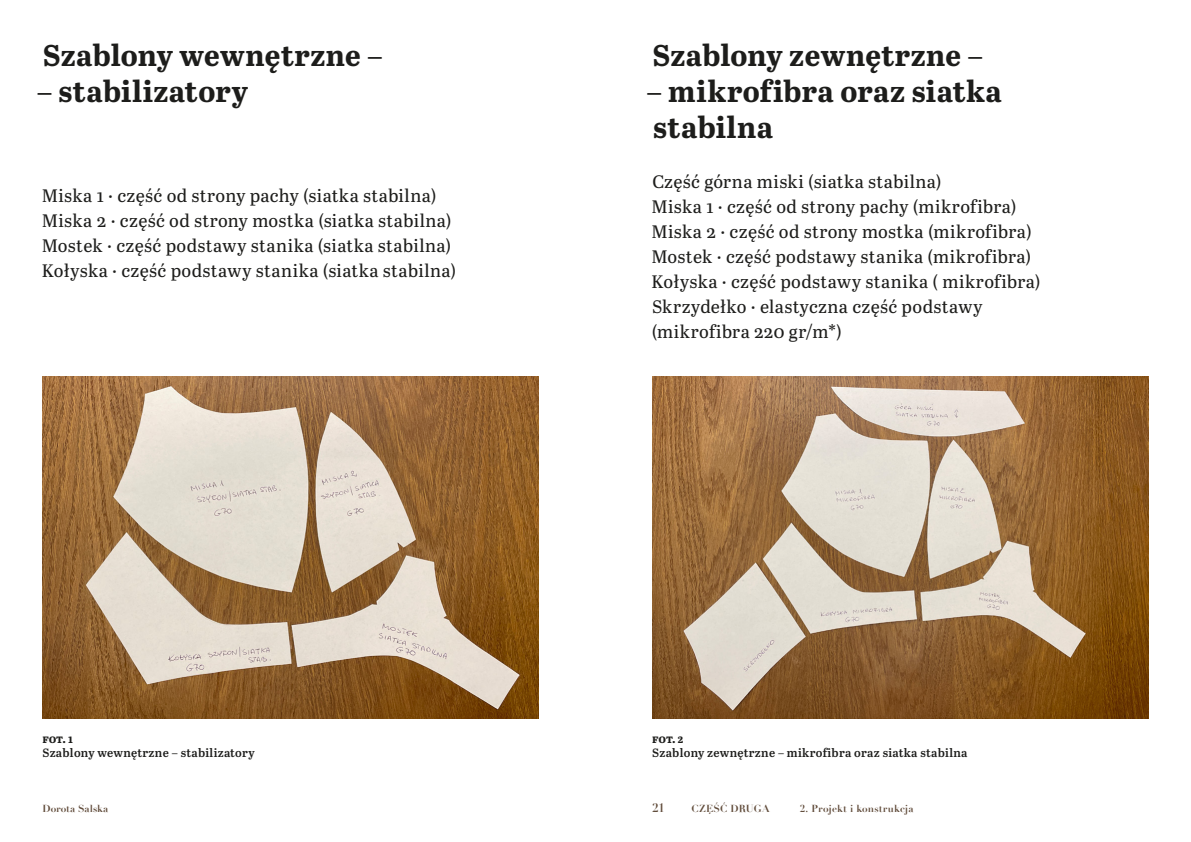
<style>
.page{position:relative;width:1191px;height:842px;background:#fff}
.page>*{position:absolute;margin:0;border:0;box-sizing:border-box;transform-origin:0 0}
.t1{font:700 30px/36px "Abril Text";letter-spacing:.01em;color:#1d1d1b}
.t2{font:18px/25px "Abril Text";letter-spacing:.02em;color:#1d1d1b}
.t3{font:600 12px "Abril Text";letter-spacing:.025em;color:#1d1d1b}
.t4{font:700 12px "Abril Text";color:#1d1d1b}
.t5{font:700 12px "Didot";color:#614c3b}
.t6{font:700 10px "Didot";letter-spacing:.01em;color:#614c3b}
</style>
<div class="page">
<img style="left:43px;top:377px;width:496px;height:342px">
<img style="left:652px;top:377px;width:496px;height:341px">
<h1 class="t1" style="left:43px;top:36px;width:341px">Szablony wewnętrzne –</h1>
<h1 class="t1" style="left:37px;top:72px;width:212px">– stabilizatory</h1>
<p class="t2" style="left:42px;top:182px;width:416px">Miska 1 · część od strony pachy (siatka stabilna)<br>Miska 2 · część od strony mostka (siatka stabilna)<br>Mostek · część podstawy stanika (siatka stabilna)<br>Kołyska · część podstawy stanika (siatka stabilna)</p>
<p class="t4" style="left:42px;top:729px;width:32px">fot. 1</p>
<p class="t3" style="left:42px;top:744px;width:214px">Szablony wewnętrzne – stabilizatory</p>
<h1 class="t1" style="left:652px;top:36px;width:332px">Szablony zewnętrzne –</h1>
<h1 class="t1" style="left:646px;top:72px;width:357px">– mikrofibra oraz siatka stabilna</h1>
<p class="t2" style="left:651px;top:168px;width:390px">Część górna miski (siatka stabilna)<br>Miska 1 · część od strony pachy (mikrofibra)<br>Miska 2 · część od strony mostka (mikrofibra)<br>Mostek · część podstawy stanika (mikrofibra)<br>Kołyska · część podstawy stanika ( mikrofibra)<br>Skrzydełko · elastyczna część podstawy (mikrofibra 220 gr/m*)</p>
<p class="t4" style="left:652px;top:729px;width:33px">fot. 2</p>
<p class="t3" style="left:652px;top:744px;width:317px">Szablony zewnętrzne – mikrofibra oraz siatka stabilna</p>
<p class="t6" style="left:43px;top:802px;width:67px">Dorota Salska</p>
<p class="t5" style="left:652px;top:800px;width:14px">21</p>
<p class="t6" style="left:691px;top:802px;width:79px">CZĘŚĆ DRUGA</p>
<p class="t6" style="left:799px;top:802px;width:115px">2. Projekt i konstrukcja</p>
</div>
